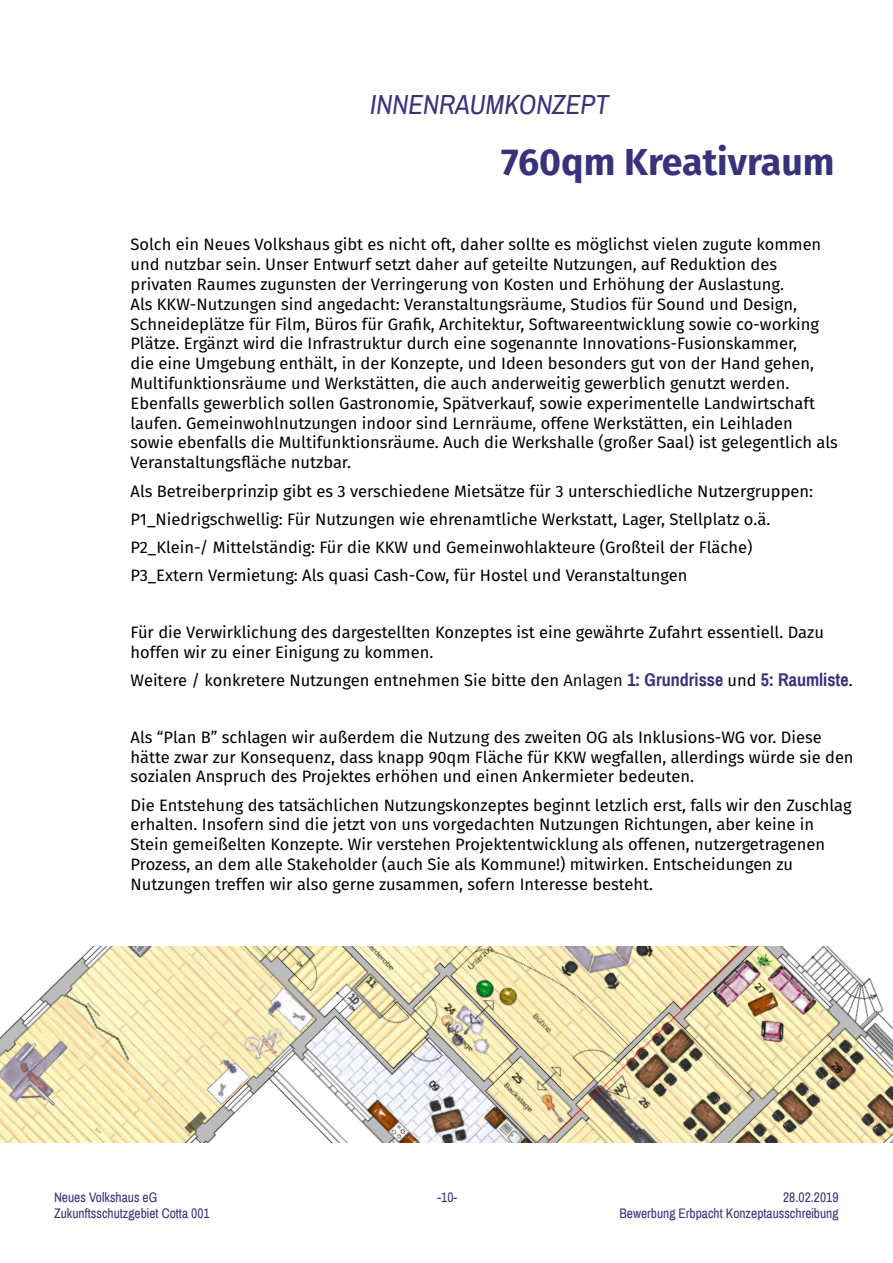
<style>
.page{position:relative;width:893px;height:1263px;background:#fff}
.page>*{position:absolute;margin:0;border:0;box-sizing:border-box;transform-origin:0 0}
.t1{font:700 37.5px "Fira Sans";color:#38327c}
.t2{font:italic 27px "Archivo Narrow";color:#38327c}
.t3{font:16.5px/19.8px "Fira Sans";color:#000}
.t4{font:13.5px "Archivo Narrow";color:#38327c}
.s1{font-style:inherit}
.s2{font-family:"Archivo Narrow";font-weight:700;font-size:18px;color:#38327c}
</style>
<div class="page">
<img style="left:0;top:946px;width:893px;height:196px">
<h2 class="t2" style="left:370px;top:88px;width:240px">INNENRAUMKONZEPT</h2>
<h1 class="t1" style="left:501px;top:130px;width:335px">760qm Kreativraum</h1>
<p class="t3" style="left:131px;top:234px;width:709px">Solch ein Neues Volkshaus gibt es nicht oft, daher sollte es möglichst vielen zugute kommen und nutzbar sein. Unser Entwurf setzt daher auf geteilte Nutzungen, auf Reduktion des privaten Raumes zugunsten der Verringerung von Kosten und Erhöhung der Auslastung.<br>Als KKW-Nutzungen sind angedacht: Veranstaltungsräume, Studios für Sound und Design, Schneideplätze für Film, Büros für Grafik, Architektur, Softwareentwicklung sowie co-working Plätze. Ergänzt wird die Infrastruktur durch eine sogenannte Innovations-Fusionskammer,<br>die eine Umgebung enthält, in der Konzepte, und Ideen besonders gut von der Hand gehen, Multifunktionsräume und Werkstätten, die auch anderweitig gewerblich genutzt werden.<br>Ebenfalls gewerblich sollen Gastronomie, Spätverkauf, sowie experimentelle Landwirtschaft laufen. Gemeinwohlnutzungen indoor sind Lernräume, offene Werkstätten, ein Leihladen sowie ebenfalls die Multifunktionsräume. Auch die Werkshalle (großer Saal) ist gelegentlich als Veranstaltungsfläche nutzbar.</p>
<p class="t3" style="left:131px;top:476px;width:684px;line-height:28.3px">Als Betreiberprinzip gibt es 3 verschiedene Mietsätze für 3 unterschiedliche Nutzergruppen:<br>P1_Niedrigschwellig: Für Nutzungen wie ehrenamtliche Werkstatt, Lager, Stellplatz o.ä.<br>P2_Klein-/ Mittelständig: Für die KKW und Gemeinwohlakteure (Großteil der Fläche)<br>P3_Extern Vermietung: Als quasi Cash-Cow, für Hostel und Veranstaltungen</p>
<p class="t3" style="left:131px;top:622px;width:695px">Für die Verwirklichung des dargestellten Konzeptes ist eine gewährte Zufahrt essentiell. Dazu hoffen wir zu einer Einigung zu kommen.</p>
<p class="t3" style="left:131px;top:670px;width:724px">Weitere / konkretere Nutzungen entnehmen Sie bitte den <span class="s1">Anlagen</span> <span class="s2">1: Grundrisse</span> und <span class="s2">5: Raumliste</span>.</p>
<p class="t3" style="left:131px;top:727px;width:725px">Als “Plan B” schlagen wir außerdem die Nutzung des zweiten OG als Inklusions-WG vor. Diese hätte zwar zur Konsequenz, dass knapp 90qm Fläche für KKW wegfallen, allerdings würde sie den sozialen Anspruch des Projektes erhöhen und einen Ankermieter bedeuten.</p>
<p class="t3" style="left:131px;top:794px;width:723px">Die Entstehung des tatsächlichen Nutzungskonzeptes beginnt letzlich erst, falls wir den Zuschlag erhalten. Insofern sind die jetzt von uns vorgedachten Nutzungen Richtungen, aber keine in Stein gemeißelten Konzepte. Wir verstehen Projektentwicklung als offenen, nutzergetragenen Prozess, an dem alle Stakeholder (auch Sie als Kommune!) mitwirken. Entscheidungen zu Nutzungen treffen wir also gerne zusammen, sofern Interesse besteht.</p>
<p class="t4" style="left:54px;top:1189px;width:105px">Neues Volkshaus eG</p>
<p class="t4" style="left:437px;top:1189px;width:21px">-10-</p>
<p class="t4" style="left:783px;top:1189px;width:57px">28.02.2019</p>
<p class="t4" style="left:54px;top:1205px;width:157px">Zukunftsschutzgebiet Cotta 001</p>
<p class="t4" style="left:619px;top:1205px;width:221px">Bewerbung Erbpacht Konzeptausschreibung</p>
</div>
